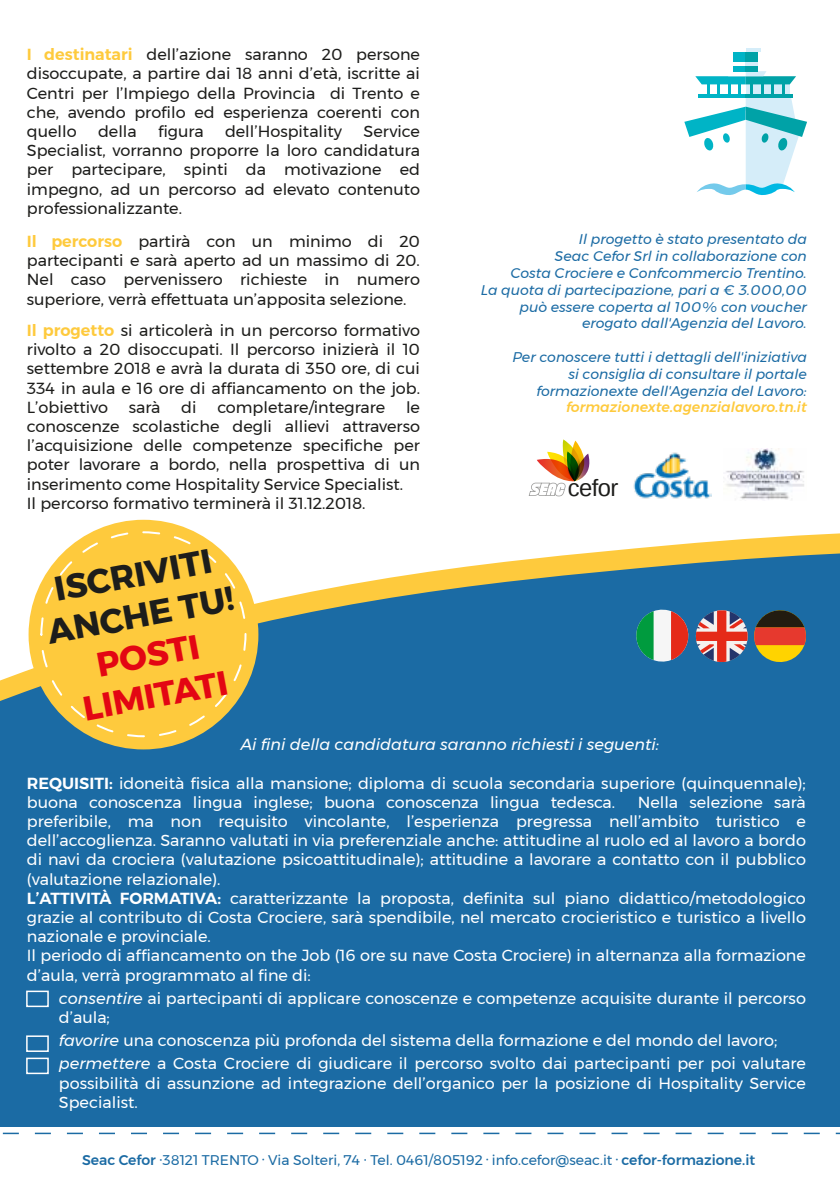
<style>
.page{position:relative;width:840px;height:1191px;background:#fff}
.page>*{position:absolute;margin:0;border:0;box-sizing:border-box;transform-origin:0 0}
.t1{font:700 34px/40.8px "Montserrat";color:#1d1d1b;text-align:center}
.t2{font:700 34px/40.8px "Montserrat";color:#e30613;text-align:center}
.t3{font:23.8px "Liberation Sans";letter-spacing:-.025em;color:#1d1d1b}
.t4{font:16px/19.2px "Montserrat";color:#fff}
.t5{font:16px/19.2px "Montserrat";color:#1d1d1b;text-align:justify}
.t6{font:italic 16px "Montserrat";color:#fff}
.t7{font:italic 14px/16.8px "Montserrat";color:#1b6ba4;text-align:right}
.t8{font:14px "Montserrat";color:#1b6ba4}
.t9{font:italic 500 14px "Montserrat";color:#feca3d}
.s1{font-weight:600;color:#feca3d}
.s2{font-weight:600}
.s3{font-style:italic}
.s4{font-weight:500}
</style>
<div class="page">
<div style="left:0;top:545px;width:839px;height:582px;background:#1b6ba4"></div>
<div style="left:26px;top:990px;width:23px;height:17px;border:2px solid #fff"></div>
<div style="left:26px;top:1035px;width:23px;height:17px;border:2px solid #fff"></div>
<div style="left:26px;top:1057px;width:23px;height:17px;border:2px solid #fff"></div>
<img style="left:633px;top:452px;width:77px;height:47px">
<svg style="left:633px;top:607px;width:175px;height:57px;background:#807574"></svg>
<svg style="left:528px;top:439px;width:62px;height:57px"></svg>
<div style="left:732px;top:52px;width:13px;height:19px;background:#00b4c6"></div>
<hr style="left:732px;top:62px;width:13px;height:4px;background:#fff">
<div style="left:745px;top:52px;width:12px;height:19px;background:#00a2a7"></div>
<hr style="left:745px;top:48px;width:14px;height:4px;background:#d5edf9">
<hr style="left:745px;top:62px;width:12px;height:4px;background:#d5edf9">
<svg style="left:684px;top:71px;width:122px;height:124px"></svg>
<svg style="left:2px;top:1132px;width:837px;height:2px"></svg>
<div style="left:29px;top:520px;width:229px;height:229px;background:#feca3d;border-radius:50%"></div>
<img style="left:726px;top:448px;width:78px;height:52px">
<p class="t5" style="left:27px;top:45px;width:394px"><span class="s1">I destinatari</span> dell’azione saranno 20 persone disoccupate, a partire dai 18 anni d’età, iscritte ai Centri per l’Impiego della Provincia di Trento e che, avendo profilo ed esperienza coerenti con quello</p>
<p class="t5" style="left:98px;top:122px;width:40px">della</p>
<p class="t5" style="left:158px;top:122px;width:47px">figura</p>
<p class="t5" style="left:225px;top:122px;width:119px">dell’Hospitality</p>
<p class="t5" style="left:27px;top:122px;width:394px;text-indent:336px">Service Specialist, vorranno proporre la loro candidatura per partecipare, spinti da motivazione ed impegno, ad un percorso ad elevato contenuto professionalizzante.</p>
<p class="t5" style="left:27px;top:232px;width:394px"><span class="s1">Il percorso</span> partirà con un minimo di 20 partecipanti e sarà aperto ad un massimo di 20.<br>Nel caso pervenissero richieste in numero superiore, verrà effettuata un’apposita selezione.</p>
<p class="t5" style="left:27px;top:320px;width:394px"><span class="s1">Il progetto</span> si articolerà in un percorso formativo rivolto a 20 disoccupati. Il percorso inizierà il 10 settembre 2018 e avrà la durata di 350 ore, di cui 334 in aula e 16 ore di affiancamento on the job.<br>L’obiettivo</p>
<p class="t5" style="left:129px;top:397px;width:33px">sarà</p>
<p class="t5" style="left:181px;top:397px;width:17px">di</p>
<p class="t5" style="left:217px;top:397px;width:169px">completare/integrare</p>
<p class="t5" style="left:27px;top:397px;width:394px;text-align:left;text-indent:379px">le conoscenze scolastiche degli allievi attraverso l’acquisizione delle competenze specifiche per poter lavorare a bordo, nella prospettiva di un inserimento come Hospitality Service Specialist.<br>Il percorso formativo terminerà il 31.12.2018.</p>
<h1 class="t1" style="left:36px;top:573px;width:190px;rotate:-11deg">ISCRIVITI<br>ANCHE TU!</h1>
<h1 class="t2" style="left:72px;top:649px;width:148px;rotate:-11deg">POSTI<br>LIMITATI</h1>
<p class="t7" style="left:480px;top:231px;width:327px">Il progetto è stato presentato da<br>Seac Cefor Srl in collaborazione con<br>Costa Crociere e Confcommercio Trentino.<br>La quota di partecipazione, pari a € 3.000,00 può essere coperta al 100% con voucher erogato dall'Agenzia del Lavoro.</p>
<p class="t7" style="left:512px;top:348px;width:296px">Per conoscere tutti i dettagli dell'iniziativa si consiglia di consultare il portale formazionexte dell'Agenzia del Lavoro:</p>
<p class="t9" style="left:565px;top:396px;width:242px">formazionexte.agenzialavoro.tn.it</p>
<h2 class="t3" style="left:567px;top:474px;width:52px">cefor</h2>
<p class="t6" style="left:240px;top:732px;width:420px">Ai fini della candidatura saranno richiesti i seguenti:</p>
<p class="t4" style="left:27px;top:773px;width:780px"><span class="s2">REQUISITI:</span> idoneità fisica alla mansione; diploma di scuola secondaria superiore (quinquennale); buona conoscenza lingua inglese; buona conoscenza lingua tedesca.</p>
<p class="t4" style="left:27px;top:792px;width:780px;text-indent:610px">Nella selezione sarà preferibile, ma non requisito vincolante, l’esperienza pregressa nell’ambito turistico e dell’accoglienza. Saranno valutati in via preferenziale anche: attitudine al ruolo ed al lavoro a bordo di navi da crociera (valutazione psicoattitudinale); attitudine a lavorare a contatto con il pubblico (valutazione relazionale).<br><span class="s2">L’ATTIVITÀ FORMATIVA:</span> caratterizzante la proposta, definita sul piano didattico/metodologico grazie al contributo di Costa Crociere, sarà spendibile, nel mercato crocieristico e turistico a livello nazionale e provinciale.<br>Il periodo di affiancamento on the Job (16 ore su nave Costa Crociere) in alternanza alla formazione d’aula, verrà programmato al fine di:</p>
<p class="t4" style="left:59px;top:988px;width:748px"><span class="s3">consentire</span> ai partecipanti di applicare conoscenze e competenze acquisite durante il percorso d’aula;</p>
<p class="t4" style="left:59px;top:1028px;width:748px;line-height:23.2px"><span class="s3">favorire</span> una conoscenza più profonda del sistema della formazione e del mondo del lavoro; <span class="s3">permettere</span> a Costa Crociere di giudicare il percorso svolto dai partecipanti per poi valutare</p>
<p class="t4" style="left:59px;top:1073px;width:748px">possibilità di assunzione ad integrazione dell’organico per la posizione di Hospitality Service<br>Specialist.</p>
<p class="t8" style="left:82px;top:1148px;width:674px"><span class="s4">Seac Cefor</span> ·38121 TRENTO · Via Solteri, 74 · Tel. 0461/805192 · info.cefor@seac.it · <span class="s4">cefor-formazione.it</span></p>
</div>
